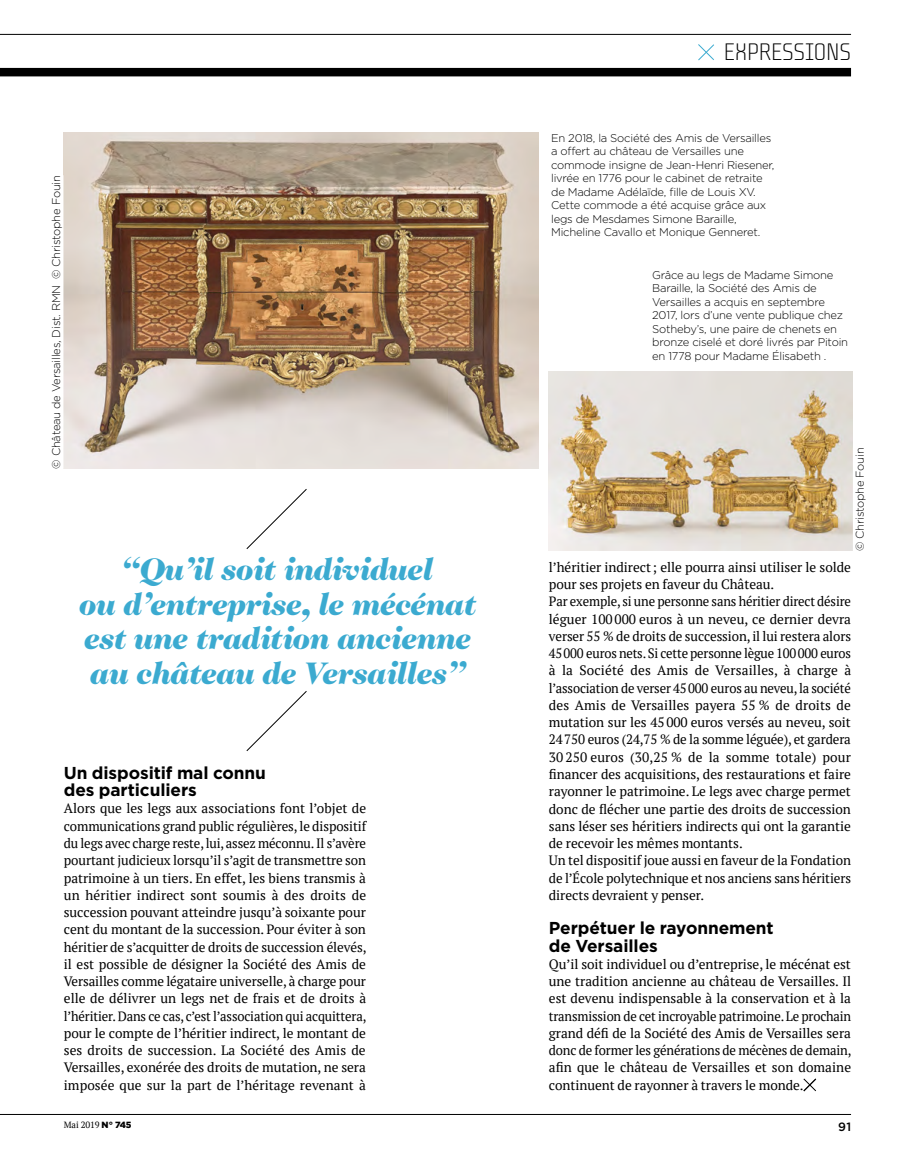
<style>
.page{position:relative;width:915px;height:1170px;background:#fff}
.page>*{position:absolute;margin:0;border:0;box-sizing:border-box;transform-origin:0 0}
.t1{font:italic 900 31.5px/34.5px "Caslon Two Twenty Four";letter-spacing:-.015em;color:#3baad0;text-align:center}
.t2{font:25.95px "Transfer B Gauge";letter-spacing:-.01em;color:#000}
.t3{font:700 17.25px/17.2px "Gotham";letter-spacing:-.005em;color:#000}
.t4{font:13.5px/17.2px "PT Serif";letter-spacing:-.005em;color:#000;text-align:justify}
.t5{font:500 12px "Gotham";color:#000}
.t6{font:300 11.25px/13.5px "Gotham";letter-spacing:-.02em;color:#000}
.t7{font:9px "PT Serif";letter-spacing:-.005em;color:#000}
.s1{font-family:"Gotham";font-weight:900}
</style>
<div class="page">
<hr style="left:0;top:34px;width:850px;height:1px;background:#000">
<svg style="left:698px;top:44px;width:16px;height:17px"></svg>
<div style="left:0;top:68px;width:850px;height:8px;background:#000"></div>
<hr style="left:0;top:1114px;width:850px;height:1px;background:#000">
<svg style="left:803px;top:1078px;width:13px;height:13px"></svg>
<img style="left:64px;top:133px;width:474px;height:335px">
<img style="left:548px;top:371px;width:303px;height:179px">
<svg style="left:246px;top:489px;width:61px;height:60px"></svg>
<svg style="left:246px;top:691px;width:61px;height:60px"></svg>
<p class="t6" style="left:49px;top:468px;width:295px;rotate:-90deg">© Château de Versailles, Dist. RMN © Christophe Fouin</p>
<h1 class="t1" style="left:78px;top:551px;width:398px">“Qu’il soit individuel<br>ou d’entreprise, le mécénat est une tradition ancienne au château de Versailles”</h1>
<p class="t3" style="left:64px;top:764px;width:204px">Un dispositif mal connu des particuliers</p>
<p class="t4" style="left:64px;top:799px;width:304px">Alors que les legs aux associations font l’objet de communications grand public régulières, le dispositif du legs avec charge reste, lui, assez méconnu. Il s’avère pourtant judicieux lorsqu’il s’agit de transmettre son patrimoine à un tiers. En effet, les biens transmis à un héritier indirect sont soumis à des droits de succession pouvant atteindre jusqu’à soixante pour cent du montant de la succession. Pour éviter à son héritier de s’acquitter de droits de succession élevés, il est possible de désigner la Société des Amis de Versailles comme légataire universelle, à charge pour elle de délivrer un legs net de frais et de droits à l’héritier. Dans ce cas, c’est l’association qui acquittera, pour le compte de l’héritier indirect, le montant de ses droits de succession. La Société des Amis de Versailles, exonérée des droits de mutation, ne sera imposée que sur la part de l’héritage revenant à</p>
<h2 class="t2" style="left:723px;top:38px;width:129px">EXPRESSIONS</h2>
<p class="t6" style="left:551px;top:131px;width:225px">En 2018, la Société des Amis de Versailles a offert au château de Versailles une commode insigne de Jean-Henri Riesener, livrée en 1776 pour le cabinet de retraite de Madame Adélaïde, fille de Louis XV.<br>Cette commode a été acquise grâce aux legs de Mesdames Simone Baraille, Micheline Cavallo et Monique Genneret.</p>
<p class="t6" style="left:652px;top:268px;width:197px">Grâce au legs de Madame Simone Baraille, la Société des Amis de Versailles a acquis en septembre 2017, lors d’une vente publique chez Sotheby’s, une paire de chenets en bronze ciselé et doré livrés par Pitoin en 1778 pour Madame Élisabeth .</p>
<p class="t6" style="left:852px;top:551px;width:105px;rotate:-90deg">© Christophe Fouin</p>
<p class="t4" style="left:548px;top:558px;width:304px;text-align:left">l’héritier indirect; elle pourra ainsi utiliser le solde pour ses projets en faveur du Château.<br>Par exemple, si une personne sans héritier direct désire léguer 100000 euros à un neveu, ce dernier devra verser 55 % de droits de succession, il lui restera alors 45000 euros nets. Si cette personne lègue 100000 euros à la Société des Amis de Versailles, à charge à l’association de verser 45000 euros au neveu, la société des Amis de Versailles payera 55 % de droits de mutation sur les 45000 euros versés au neveu, soit 24750 euros (24,75 % de la somme léguée), et gardera 30 250 euros (30,25 % de la somme totale) pour financer des acquisitions, des restaurations et faire rayonner le patrimoine. Le legs avec charge permet donc de flécher une partie des droits de succession sans léser ses héritiers indirects qui ont la garantie de recevoir les mêmes montants.<br>Un tel dispositif joue aussi en faveur de la Fondation de l’École polytechnique et nos anciens sans héritiers directs devraient y penser.</p>
<p class="t3" style="left:548px;top:919px;width:226px">Perpétuer le rayonnement de Versailles</p>
<p class="t4" style="left:548px;top:955px;width:304px">Qu’il soit individuel ou d’entreprise, le mécénat est une tradition ancienne au château de Versailles. Il est devenu indispensable à la conservation et à la transmission de cet incroyable patrimoine. Le prochain grand défi de la Société des Amis de Versailles sera donc de former les générations de mécènes de demain, afin que le château de Versailles et son domaine continuent de rayonner à travers le monde.</p>
<p class="t7" style="left:64px;top:1119px;width:69px">Mai 2019 <span class="s1">N° 745</span></p>
<p class="t5" style="left:838px;top:1118px;width:14px">91</p>
</div>
